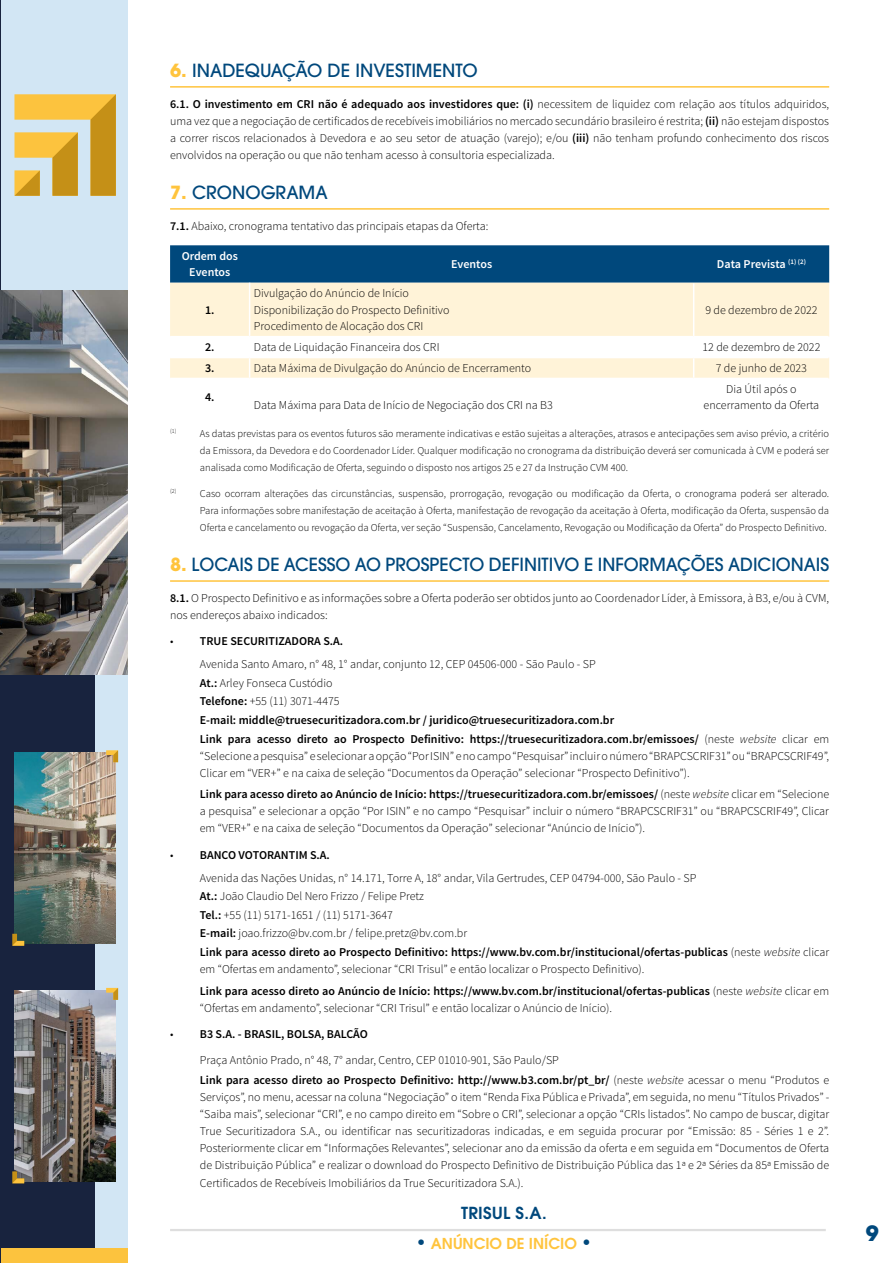
<style>
.page{position:relative;width:893px;height:1263px;background:#fff}
.page>*{position:absolute;margin:0;border:0;box-sizing:border-box;transform-origin:0 0}
.t1{font:700 21px "ITC Avant Garde Pro";color:#00487c}
.t2{font:500 18px "ITC Avant Garde Pro";color:#00487c}
.t3{font:600 16.5px "ITC Avant Garde Pro";letter-spacing:.02em;color:#00487c}
.t4{font:600 15px "ITC Avant Garde Pro";color:#ffc43d}
.t5{font:300 12px/17.1px "Source Sans Pro";color:#000}
.t6{font:600 12px/18.6px "Source Sans Pro";color:#000}
.t7{font:600 12px/16.5px "Source Sans Pro";color:#fff;text-align:center}
.t8{font:300 10.5px/17.1px "Source Sans Pro";color:#000;text-align:justify}
.s1{font-weight:700;color:#ffc43d}
.s2{font-weight:600}
.s3{font-weight:300}
.s4{font-weight:300;font-style:italic}
.s5{font-style:italic}
.s6{font-size:18px;color:#00487c}
</style>
<div class="page">
<hr style="left:170px;top:1229px;width:656px;height:2px;background:#ccc">
<div style="left:1px;top:0;width:127px;height:1263px;background:#d2e6f4"></div>
<div style="left:1px;top:0;width:94px;height:1263px;background:#18233e"></div>
<div style="left:1px;top:0;width:127px;height:290px;background:#d2e6f4"></div>
<img style="left:1px;top:290px;width:127px;height:385px">
<div style="left:1px;top:1249px;width:127px;height:14px;background:#fcc33e"></div>
<img style="left:15px;top:752px;width:101px;height:191px">
<svg style="left:106px;top:750px;width:12px;height:12px"></svg>
<svg style="left:12px;top:934px;width:12px;height:12px"></svg>
<img style="left:15px;top:990px;width:101px;height:191px">
<svg style="left:106px;top:988px;width:12px;height:12px"></svg>
<svg style="left:12px;top:1171px;width:12px;height:12px"></svg>
<svg style="left:14px;top:94px;width:102px;height:102px"></svg>
<hr style="left:170px;top:86px;width:659px;height:2px;background:#ffc43d">
<hr style="left:170px;top:208px;width:659px;height:2px;background:#ffc43d">
<hr style="left:170px;top:580px;width:659px;height:2px;background:#ffc43d">
<div style="left:170px;top:245px;width:659px;height:38px;background:#00487c"></div>
<svg style="left:170px;top:283px;width:659px;height:95px;fill:#fff3d8"></svg>
<hr style="left:693px;top:283px;width:1px;height:53px;background:#fff">
<svg style="left:693px;top:337px;width:1px;height:41px"></svg>
<hr style="left:694px;top:336px;width:134px;height:1px;background:#fff">
<hr style="left:694px;top:357px;width:134px;height:1px;background:#fff">
<hr style="left:249px;top:283px;width:1px;height:53px;background:#fff">
<hr style="left:170px;top:336px;width:80px;height:1px;background:#fff">
<hr style="left:250px;top:336px;width:444px;height:1px;background:#fff">
<hr style="left:170px;top:357px;width:80px;height:1px;background:#fff">
<hr style="left:250px;top:357px;width:444px;height:1px;background:#fff">
<svg style="left:249px;top:337px;width:1px;height:41px"></svg>
<h2 class="t2" style="left:170px;top:59px;width:309px"><span class="s1">6.</span> INADEQUAÇÃO DE INVESTIMENTO</h2>
<p class="t5" style="left:170px;top:95px;width:661px;text-align:justify"><span class="s2">6.1. O investimento em CRI não é adequado aos investidores que: (i)</span> necessitem de liquidez com relação aos títulos adquiridos, uma vez que a negociação de certificados de recebíveis imobiliários no mercado secundário brasileiro é restrita; <span class="s2">(ii)</span> não estejam dispostos a correr riscos relacionados à Devedora e ao seu setor de atuação (varejo); e/ou <span class="s2">(iii)</span> não tenham profundo conhecimento dos riscos envolvidos na operação ou que não tenham acesso à consultoria especializada.</p>
<h2 class="t2" style="left:170px;top:181px;width:159px"><span class="s1">7.</span> CRONOGRAMA</h2>
<p class="t5" style="left:170px;top:217px;width:320px"><span class="s2">7.1.</span> Abaixo, cronograma tentativo das principais etapas da Oferta:</p>
<p class="t7" style="left:182px;top:248px;width:58px">Ordem dos<br>Eventos</p>
<p class="t7" style="left:451px;top:256px;width:43px">Eventos</p>
<p class="t7" style="left:717px;top:256px;width:91px">Data Prevista <sup>(1)</sup> <sup>(2)</sup></p>
<p class="t6" style="left:205px;top:301px;width:11px">1.</p>
<p class="t5" style="left:254px;top:285px;width:197px;line-height:16.5px">Divulgação do Anúncio de Início<br>Disponibilização do Prospecto Definitivo<br>Procedimento de Alocação dos CRI</p>
<p class="t5" style="left:705px;top:301px;width:114px">9 de dezembro de 2022</p>
<p class="t6" style="left:205px;top:338px;width:11px">2.</p>
<p class="t5" style="left:254px;top:339px;width:187px">Data de Liquidação Financeira dos CRI</p>
<p class="t5" style="left:702px;top:339px;width:119px">12 de dezembro de 2022</p>
<p class="t6" style="left:205px;top:359px;width:11px">3.</p>
<p class="t5" style="left:254px;top:360px;width:279px">Data Máxima de Divulgação do Anúncio de Encerramento</p>
<p class="t5" style="left:716px;top:360px;width:93px">7 de junho de 2023</p>
<p class="t6" style="left:205px;top:388px;width:11px">4.</p>
<p class="t5" style="left:254px;top:397px;width:301px">Data Máxima para Data de Início de Negociação dos CRI na B3</p>
<p class="t5" style="left:704px;top:381px;width:117px;line-height:16.5px;text-align:center">Dia Útil após o encerramento da Oferta</p>
<p class="t8" style="left:200px;top:425px;width:631px;text-indent:-30px"><sup>(1)</sup> As datas previstas para os eventos futuros são meramente indicativas e estão sujeitas a alterações, atrasos e antecipações sem aviso prévio, a critério da Emissora, da Devedora e do Coordenador Líder. Qualquer modificação no cronograma da distribuição deverá ser comunicada à CVM e poderá ser analisada como Modificação de Oferta, seguindo o disposto nos artigos 25 e 27 da Instrução CVM 400.</p>
<p class="t8" style="left:200px;top:485px;width:631px;text-indent:-30px"><sup>(2)</sup> Caso ocorram alterações das circunstâncias, suspensão, prorrogação, revogação ou modificação da Oferta, o cronograma poderá ser alterado.<br>Para informações sobre manifestação de aceitação à Oferta, manifestação de revogação da aceitação à Oferta, modificação da Oferta, suspensão da Oferta e cancelamento ou revogação da Oferta, ver seção “Suspensão, Cancelamento, Revogação ou Modificação da Oferta” do Prospecto Definitivo.</p>
<h2 class="t2" style="left:170px;top:553px;width:661px"><span class="s1">8.</span> LOCAIS DE ACESSO AO PROSPECTO DEFINITIVO E INFORMAÇÕES ADICIONAIS</h2>
<p class="t5" style="left:170px;top:589px;width:660px"><span class="s2">8.1.</span> O Prospecto Definitivo e as informações sobre a Oferta poderão ser obtidos junto ao Coordenador Líder, à Emissora, à B3, e/ou à CVM, nos endereços abaixo indicados:</p>
<p class="t5" style="left:200px;top:630px;width:397px;line-height:23.1px;text-indent:-30px">• <span class="s2">TRUE SECURITIZADORA S.A.<br></span>Avenida Santo Amaro, n° 48, 1° andar, conjunto 12, CEP 04506-000 - São Paulo - SP</p>
<p class="t6" style="left:200px;top:674px;width:631px">At.: <span class="s3">Arley Fonseca Custódio<br></span>Telefone: <span class="s3">+55 (11) 3071-4475<br></span>E-mail: middle@truesecuritizadora.com.br / juridico@truesecuritizadora.com.br<br>Link para acesso direto ao Prospecto Definitivo: https://truesecuritizadora.com.br/emissoes/ <span class="s3">(neste</span> <span class="s4">website</span> <span class="s3">clicar em</span></p>
<p class="t5" style="left:200px;top:747px;width:631px">“Selecione a pesquisa” e selecionar a opção “Por ISIN” e no campo “Pesquisar” incluir o número “BRAPCSCRIF31” ou “BRAPCSCRIF49”,<br>Clicar em “VER+” e na caixa de seleção “Documentos da Operação” selecionar “Prospecto Definitivo”).</p>
<p class="t5" style="left:200px;top:786px;width:631px;text-align:justify"><span class="s2">Link para acesso direto ao Anúncio de Início: https://truesecuritizadora.com.br/emissoes/</span> (neste <span class="s5">website</span> clicar em “Selecione a pesquisa” e selecionar a opção “Por ISIN” e no campo “Pesquisar” incluir o número “BRAPCSCRIF31” ou “BRAPCSCRIF49”, Clicar em “VER+” e na caixa de seleção “Documentos da Operação” selecionar “Anúncio de Início”).</p>
<p class="t5" style="left:200px;top:843px;width:498px;line-height:23.1px;text-indent:-30px">• <span class="s2">BANCO VOTORANTIM S.A.<br></span>Avenida das Nações Unidas, n° 14.171, Torre A, 18° andar, Vila Gertrudes, CEP 04794-000, São Paulo - SP</p>
<p class="t5" style="left:200px;top:887px;width:631px;line-height:18.6px"><span class="s2">At.:</span> João Claudio Del Nero Frizzo / Felipe Pretz<br><span class="s2">Tel.:</span> +55 (11) 5171-1651 / (11) 5171-3647<br><span class="s2">E-mail:</span> joao.frizzo@bv.com.br / felipe.pretz@bv.com.br<br><span class="s2">Link para acesso direto ao Prospecto Definitivo: https://www.bv.com.br/institucional/ofertas-publicas</span> (neste <span class="s5">website</span> clicar</p>
<p class="t5" style="left:200px;top:958px;width:631px;line-height:21.6px">em “Ofertas em andamento”, selecionar “CRI Trisul” e então localizar o Prospecto Definitivo).<br><span class="s2">Link para acesso direto ao Anúncio de Início: https://www.bv.com.br/institucional/ofertas-publicas</span> (neste <span class="s5">website</span> clicar em</p>
<p class="t5" style="left:200px;top:999px;width:414px">“Ofertas em andamento”, selecionar “CRI Trisul” e então localizar o Anúncio de Início).</p>
<p class="t5" style="left:200px;top:1021px;width:361px;line-height:26.1px;text-indent:-30px">• <span class="s2">B3 S.A. - BRASIL, BOLSA, BALCÃO<br></span>Praça Antônio Prado, n° 48, 7° andar, Centro, CEP 01010-901, São Paulo/SP</p>
<p class="t5" style="left:200px;top:1071px;width:631px;text-align:justify"><span class="s2">Link para acesso direto ao Prospecto Definitivo: http://www.b3.com.br/pt_br/</span> (neste <span class="s5">website</span> acessar o menu “Produtos e Serviços”, no menu, acessar na coluna “Negociação” o item “Renda Fixa Pública e Privada”, em seguida, no menu “Títulos Privados” - “Saiba mais”, selecionar “CRI”, e no campo direito em “Sobre o CRI”, selecionar a opção “CRIs listados”. No campo de buscar, digitar True Securitizadora S.A., ou identificar nas securitizadoras indicadas, e em seguida procurar por “Emissão: 85 - Séries 1 e 2”.<br>Posteriormente clicar em “Informações Relevantes”, selecionar ano da emissão da oferta e em seguida em “Documentos de Oferta de Distribuição Pública” e realizar o download do Prospecto Definitivo de Distribuição Pública das 1ª e 2ª Séries da 85ª Emissão de Certificados de Recebíveis Imobiliários da True Securitizadora S.A.).</p>
<h3 class="t3" style="left:461px;top:1202px;width:87px">TRISUL S.A.</h3>
<p class="t4" style="left:416px;top:1234px;width:178px"><span class="s6">•</span> ANÚNCIO DE INÍCIO <span class="s6">•</span></p>
<h1 class="t1" style="left:866px;top:1219px;width:14px">9</h1>
</div>
